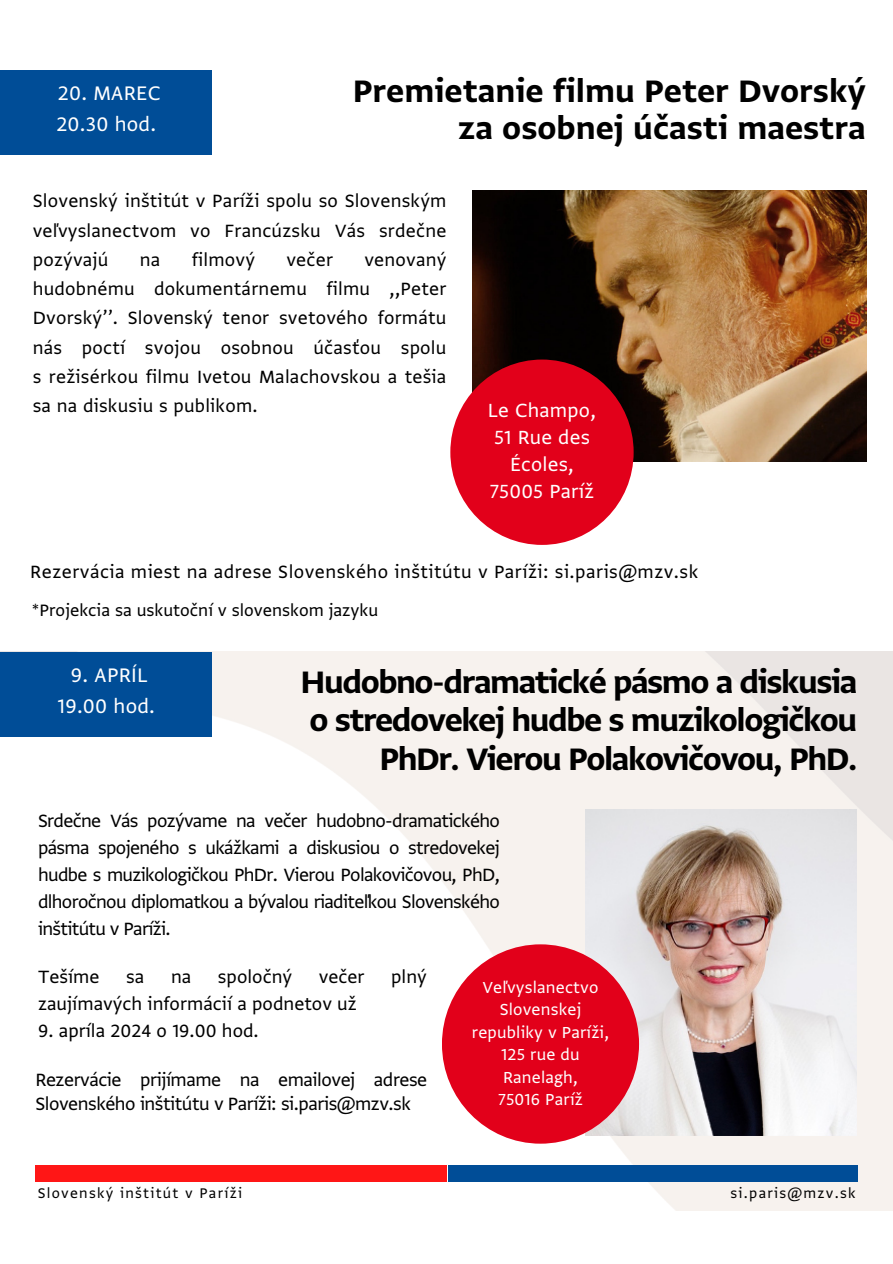
<style>
.page{position:relative;width:893px;height:1264px;background:#fff}
.page>*{position:absolute;margin:0;border:0;box-sizing:border-box;transform-origin:0 0}
.t1{font:36.75px/38.2px "Greta Sans Std Bld";letter-spacing:-.04em;color:#000;text-align:right}
.t2{font:36.75px/37.2px "Greta Sans Std Bld";color:#000;text-align:right}
.t3{font:23.25px/31.5px "Greta Sans Std";letter-spacing:.01em;color:#fff;text-align:center}
.t4{font:22.5px/27px "Greta Sans Std";letter-spacing:.01em;color:#fff;text-align:center}
.t5{font:21px/29.2px "Greta Sans Std";color:#000;text-align:justify}
.t6{font:21px/23.7px "Greta Sans Std";letter-spacing:-.02em;color:#000}
.t7{font:21px "Greta Sans Std";letter-spacing:.025em;color:#000}
.t8{font:19.5px "Greta Sans Std";color:#000}
.t9{font:18.9px/22.5px "Greta Sans Std";letter-spacing:.01em;color:#fff;text-align:center}
.t10{font:16.5px "Greta Sans Std";letter-spacing:.08em;color:#000}
</style>
<div class="page">
<img style="left:0;top:651px;width:892px;height:559px">
<div style="left:35px;top:1165px;width:411px;height:17px;background:#ff1616"></div>
<div style="left:448px;top:1165px;width:409px;height:17px;background:#004d97"></div>
<div style="left:1px;top:652px;width:211px;height:84px;background:#004d97"></div>
<img style="left:585px;top:809px;width:272px;height:327px">
<div style="left:442px;top:944px;width:197px;height:199px;background:#e2001a;border-radius:50%"></div>
<img style="left:472px;top:190px;width:394px;height:271px">
<div style="left:1px;top:70px;width:211px;height:85px;background:#004d97"></div>
<div style="left:450px;top:359px;width:183px;height:186px;background:#e2001a;border-radius:50%"></div>
<h2 class="t3" style="left:56px;top:78px;width:106px;text-align:left">20. MAREC<br>20.30 hod.</h2>
<h3 class="t2" style="left:353px;top:74px;width:514px">Premietanie filmu Peter Dvorský za osobnej účasti maestra</h3>
<p class="t5" style="left:33px;top:187px;width:415px">Slovenský inštitút v Paríži spolu so Slovenským veľvyslanectvom vo Francúzsku Vás srdečne pozývajú</p>
<p class="t5" style="left:33px;top:246px;width:415px;text-indent:331px">venovaný hudobnému dokumentárnemu filmu ,,Peter Dvorský’’. Slovenský tenor svetového formátu nás poctí svojou osobnou účasťou spolu s režisérkou filmu Ivetou Malachovskou a tešia sa na diskusiu s publikom.</p>
<p class="t5" style="left:140px;top:246px;width:22px">na</p>
<p class="t5" style="left:192px;top:246px;width:65px">filmový</p>
<p class="t5" style="left:286px;top:246px;width:48px">večer</p>
<h2 class="t4" style="left:488px;top:398px;width:109px">Le Champo,<br>51 Rue des<br>Écoles,<br>75005 Paríž</h2>
<h2 class="t7" style="left:30px;top:560px;width:669px">Rezervácia miest na adrese Slovenského inštitútu v Paríži: si.paris@mzv.sk</h2>
<h2 class="t8" style="left:32px;top:599px;width:348px">*Projekcia sa uskutoční v slovenskom jazyku</h2>
<h2 class="t3" style="left:58px;top:660px;width:99px">9. APRÍL<br>19.00 hod.</h2>
<h1 class="t1" style="left:300px;top:664px;width:558px">Hudobno-dramatické pásmo a diskusia o stredovekej hudbe s muzikologičkou<br>PhDr. Vierou Polakovičovou, PhD.</h1>
<h3 class="t5" style="left:38px;top:808px;width:463px;line-height:27px">Srdečne Vás pozývame na večer hudobno-dramatického pásma spojeného s ukážkami a diskusiou o stredovekej hudbe s muzikologičkou PhDr. Vierou Polakovičovou, PhD, dlhoročnou diplomatkou a bývalou riaditeľkou Slovenského inštitútu v Paríži.</h3>
<h2 class="t5" style="left:38px;top:962px;width:63px">Tešíme</h2>
<h2 class="t5" style="left:126px;top:962px;width:20px">sa</h2>
<h2 class="t5" style="left:171px;top:962px;width:22px">na</h2>
<h2 class="t5" style="left:218px;top:962px;width:76px">spoločný</h2>
<h2 class="t5" style="left:319px;top:962px;width:47px">večer</h2>
<h2 class="t5" style="left:391px;top:962px;width:37px">plný</h2>
<h2 class="t5" style="left:38px;top:989px;width:320px">zaujímavých informácií a podnetov už</h2>
<h2 class="t5" style="left:38px;top:1016px;width:222px">9. apríla 2024 o 19.00 hod.</h2>
<p class="t6" style="left:35px;top:1068px;width:393px">Rezervácie prijímame na emailovej adrese<br>Slovenského inštitútu v Paríži: si.paris@mzv.sk</p>
<h2 class="t9" style="left:472px;top:976px;width:139px">Veľvyslanectvo<br>Slovenskej republiky v Paríži,<br>125 rue du<br>Ranelagh,<br>75016 Paríž</h2>
<h2 class="t10" style="left:38px;top:1184px;width:206px">Slovenský inštitút v Paríži</h2>
<h2 class="t10" style="left:730px;top:1184px;width:127px">si.paris@mzv.sk</h2>
</div>
